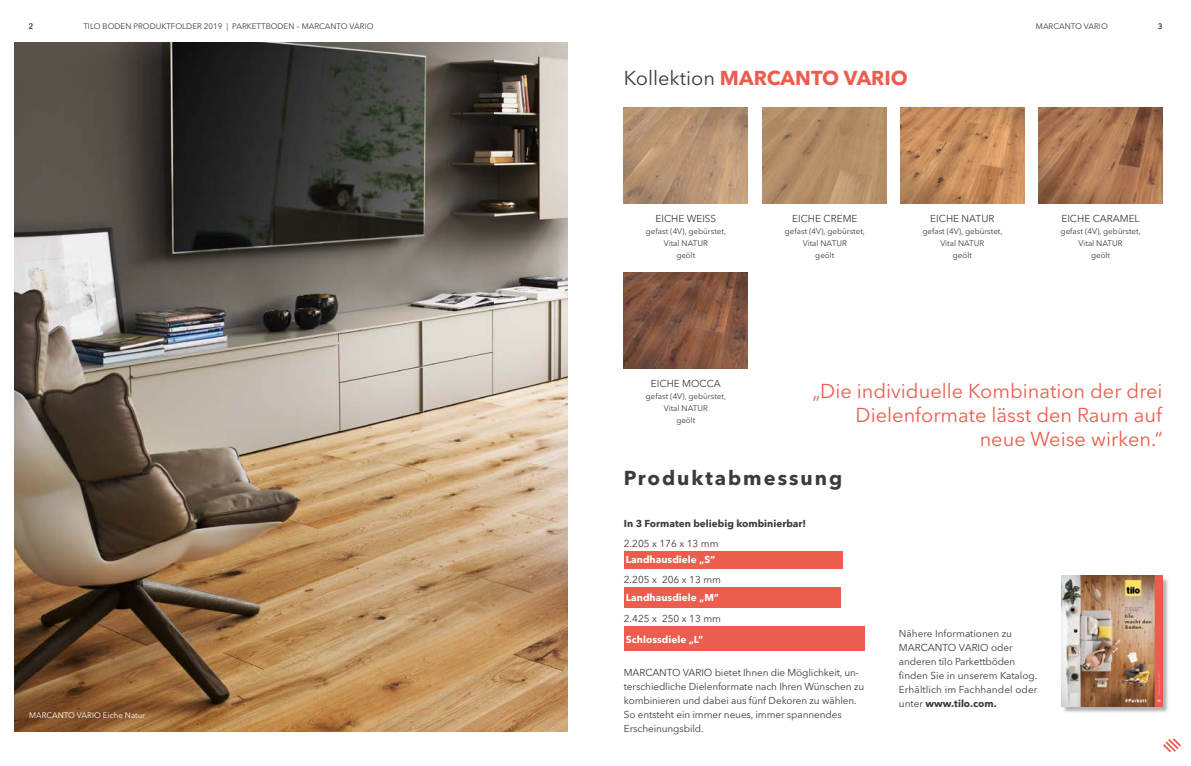
<style>
.page{position:relative;width:1191px;height:766px;background:#fff}
.page>*{position:absolute;margin:0;border:0;box-sizing:border-box;transform-origin:0 0}
.t1{font:20px/24px "Avenir Next LT Pro";color:#eb5d4f;text-align:right}
.t2{font:700 20px "Avenir Next LT Pro";color:#eb5d4f}
.t3{font:700 20px "Avenir Next LT Pro";letter-spacing:.1em;color:#3b3b3a}
.t4{font:10px/14px "Avenir Next LT Pro";letter-spacing:-.01em;color:#3b3b3a}
.t5{font:700 10px "Avenir Next LT Pro";color:#fff}
.t6{font:700 10px "Avenir Next LT Pro";color:#3b3b3a}
.t7{font:8px/12px "Avenir Next LT Pro";color:#3b3b3a;text-align:center}
.t8{font:8px "Avenir Next LT Pro";color:#fff}
.t9{font:600 8px "Avenir Next LT Pro";color:#3b3b3a}
.s1{font-weight:400;color:#3b3b3a}
.s2{font-weight:700}
</style>
<div class="page">
<img style="left:14px;top:43px;width:553px;height:688px">
<div style="left:1062px;top:576px;width:107px;height:137px;background:#000;opacity:.3"></div>
<img style="left:1061px;top:575px;width:101px;height:131px">
<div style="left:624px;top:551px;width:218px;height:17px;background:#eb5d4f"></div>
<div style="left:624px;top:587px;width:216px;height:20px;background:#eb5d4f"></div>
<div style="left:624px;top:626px;width:240px;height:25px;background:#eb5d4f"></div>
<img style="left:1038px;top:108px;width:124px;height:95px">
<img style="left:624px;top:108px;width:124px;height:95px">
<img style="left:624px;top:272px;width:124px;height:96px">
<img style="left:763px;top:108px;width:124px;height:95px">
<img style="left:900px;top:108px;width:124px;height:95px">
<svg style="left:1163px;top:738px;width:18px;height:13px"></svg>
<p class="t7" style="left:83px;top:20px;width:292px">TILO BODEN PRODUKTFOLDER 2019 | PARKETTBODEN – MARCANTO VARIO</p>
<p class="t9" style="left:28px;top:21px;width:6px">2</p>
<p class="t7" style="left:1036px;top:20px;width:73px">MARCANTO VARIO</p>
<p class="t9" style="left:1157px;top:21px;width:6px">3</p>
<h1 class="t2" style="left:624px;top:66px;width:286px"><span class="s1">Kollektion</span> MARCANTO VARIO</h1>
<p class="t4" style="left:655px;top:211px;width:62px">EICHE WEISS</p>
<p class="t7" style="left:646px;top:225px;width:82px">gefast (4V), gebürstet,<br>Vital NATUR<br>geölt</p>
<p class="t4" style="left:792px;top:211px;width:67px">EICHE CREME</p>
<p class="t7" style="left:785px;top:225px;width:82px">gefast (4V), gebürstet,<br>Vital NATUR<br>geölt</p>
<p class="t4" style="left:930px;top:211px;width:66px">EICHE NATUR</p>
<p class="t7" style="left:922px;top:225px;width:82px">gefast (4V), gebürstet,<br>Vital NATUR<br>geölt</p>
<p class="t4" style="left:1061px;top:211px;width:80px">EICHE CARAMEL</p>
<p class="t7" style="left:1060px;top:225px;width:82px">gefast (4V), gebürstet,<br>Vital NATUR<br>geölt</p>
<p class="t4" style="left:651px;top:376px;width:71px">EICHE MOCCA</p>
<p class="t7" style="left:646px;top:390px;width:82px">gefast (4V), gebürstet,<br>Vital NATUR<br>geölt</p>
<h1 class="t1" style="left:812px;top:379px;width:352px">„Die individuelle Kombination der drei<br>Dielenformate lässt den Raum auf neue Weise wirken.“</h1>
<p class="t8" style="left:29px;top:710px;width:118px">MARCANTO VARIO Eiche Natur</p>
<h1 class="t3" style="left:624px;top:465px;width:220px">Produktabmessung</h1>
<p class="t6" style="left:624px;top:517px;width:184px">In 3 Formaten beliebig kombinierbar!</p>
<p class="t5" style="left:626px;top:553px;width:91px">Landhausdiele „S“</p>
<p class="t4" style="left:624px;top:572px;width:99px">2.205 x 206 x 13 mm</p>
<p class="t5" style="left:626px;top:590px;width:94px">Landhausdiele „M“</p>
<p class="t4" style="left:624px;top:611px;width:99px">2.425 x 250 x 13 mm</p>
<p class="t5" style="left:626px;top:632px;width:79px">Schlossdiele „L“</p>
<p class="t4" style="left:624px;top:536px;width:96px">2.205 x 176 x 13 mm</p>
<p class="t4" style="left:624px;top:665px;width:242px">MARCANTO VARIO bietet Ihnen die Möglichkeit, un&shy;terschiedliche Dielenformate nach Ihren Wünschen zu kombinieren und dabei aus fünf Dekoren zu wählen.<br>So entsteht ein immer neues, immer spannendes Erscheinungsbild.</p>
<p class="t4" style="left:899px;top:626px;width:140px">Nähere Informationen zu<br>MARCANTO VARIO oder anderen tilo Parkettböden finden Sie in unserem Katalog.<br>Erhältlich im Fachhandel oder unter <span class="s2">www.tilo.com.</span></p>
</div>
